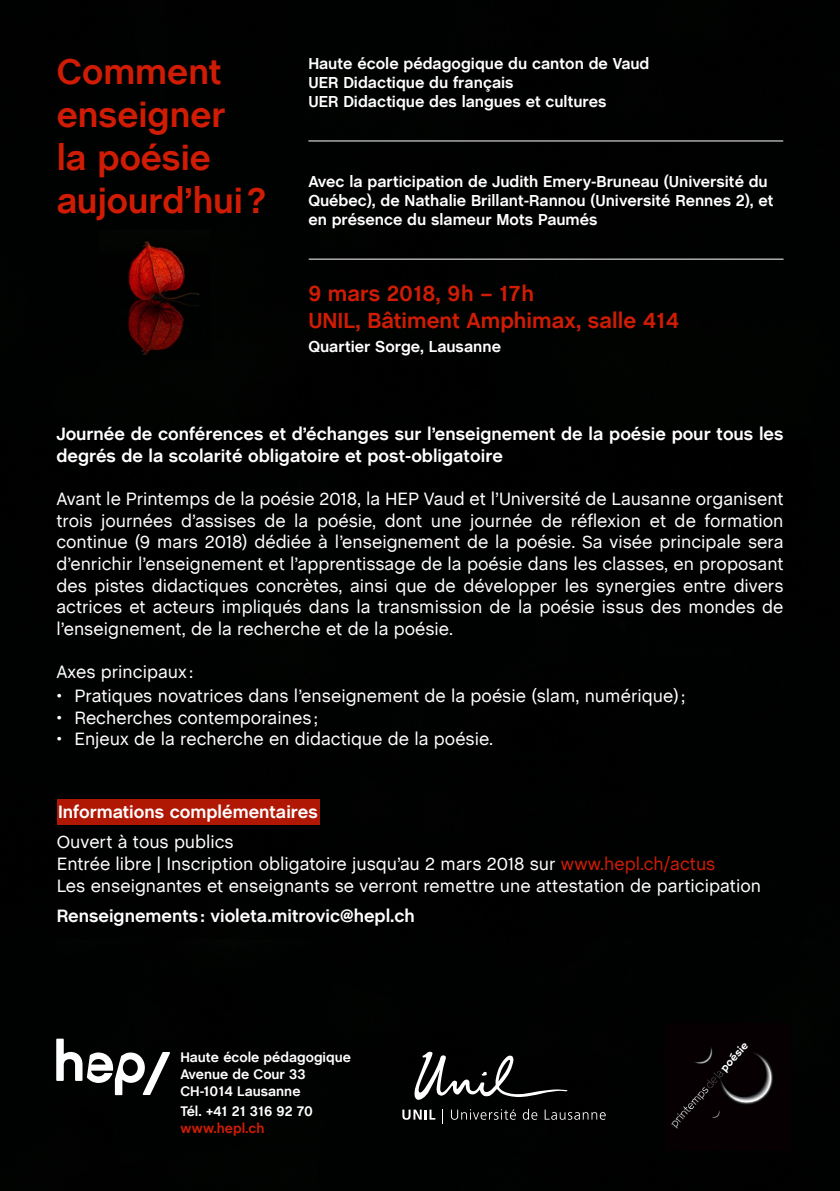
<style>
.page{position:relative;width:840px;height:1191px;background:#fff}
.page>*{position:absolute;margin:0;border:0;box-sizing:border-box;transform-origin:0 0}
.t1{font:700 36px/43.2px "Chalet Book TT";color:#d01c05}
.t2{font:700 22px/26.4px "Chalet Book TT";color:#d01c05}
.t3{font:18px/21.6px "Chalet Book TT";color:#fff}
.t4{font:700 18px/21.6px "Chalet Book TT";color:#fff}
.t5{font:700 16px/19.2px "Chalet Book TT";color:#fff}
.t6{font:700 14px/16.8px "Chalet Book TT";color:#fff}
.t7{font:700 14px "Chalet Book TT";color:#d01c05}
.s1{color:#d01c05}
</style>
<div class="page">
<div style="left:0;top:0;width:839px;height:1191px;background:#000201"></div>
<img style="left:664px;top:1023px;width:126px;height:126px">
<svg style="left:414px;top:1051px;width:153px;height:50px;background:#2a2b2a"></svg>
<svg style="left:402px;top:1109px;width:33px;height:10px"></svg>
<svg style="left:442px;top:1108px;width:1px;height:15px"></svg>
<svg style="left:450px;top:1109px;width:65px;height:10px"></svg>
<svg style="left:522px;top:1108px;width:15px;height:11px"></svg>
<svg style="left:544px;top:1109px;width:61px;height:10px"></svg>
<svg style="left:56px;top:1038px;width:114px;height:57px"></svg>
<img style="left:100px;top:231px;width:110px;height:128px">
<div style="left:57px;top:799px;width:262px;height:25px;background:#b01804"></div>
<hr style="left:308px;top:141px;width:474px;height:1px;background:#fff">
<hr style="left:308px;top:259px;width:475px;height:1px;background:#fff">
<h1 class="t1" style="left:57px;top:49px;width:211px">Comment enseigner<br>la poésie aujourd’hui?</h1>
<p class="t5" style="left:308px;top:53px;width:342px">Haute école pédagogique du canton de Vaud<br>UER Didactique du français<br>UER Didactique des langues et cultures</p>
<p class="t5" style="left:308px;top:172px;width:466px">Avec la participation de Judith Emery-Bruneau (Université du<br>Québec), de Nathalie Brillant-Rannou (Université Rennes 2), et en présence du slameur Mots Paumés</p>
<p class="t2" style="left:308px;top:280px;width:372px">9 mars 2018, 9h – 17h<br>UNIL, Bâtiment Amphimax, salle 414</p>
<p class="t5" style="left:308px;top:336px;width:194px">Quartier Sorge, Lausanne</p>
<p class="t4" style="left:56px;top:423px;width:728px">Journée de conférences et d’échanges sur l’enseignement de la poésie pour tous les degrés de la scolarité obligatoire et post-obligatoire</p>
<p class="t3" style="left:56px;top:488px;width:728px;text-align:justify">Avant le Printemps de la poésie 2018, la HEP Vaud et l’Université de Lausanne organisent trois journées d’assises de la poésie, dont une journée de réflexion et de formation continue (9 mars 2018) dédiée à l’enseignement de la poésie. Sa visée principale sera d’enrichir l’enseignement et l’apprentissage de la poésie dans les classes, en proposant des pistes didactiques concrètes, ainsi que de développer les synergies entre divers actrices et acteurs impliqués dans la transmission de la poésie issus des mondes de l’enseignement, de la recherche et de la poésie.</p>
<p class="t3" style="left:56px;top:661px;width:138px">Axes principaux :</p>
<p class="t3" style="left:56px;top:685px;width:630px">• Pratiques novatrices dans l’enseignement de la poésie (slam, numérique);</p>
<p class="t3" style="left:56px;top:706px;width:263px">• Recherches contemporaines;</p>
<p class="t3" style="left:56px;top:728px;width:438px">• Enjeux de la recherche en didactique de la poésie.</p>
<p class="t4" style="left:58px;top:800px;width:261px">Informations complémentaires</p>
<p class="t3" style="left:57px;top:831px;width:705px">Ouvert à tous publics<br>Entrée libre | Inscription obligatoire jusqu’au 2 mars 2018 sur <span class="s1">www.hepl.ch/actus<br></span>Les enseignantes et enseignants se verront remettre une attestation de participation</p>
<p class="t4" style="left:57px;top:905px;width:359px">Renseignements: violeta.mitrovic@hepl.ch</p>
<p class="t6" style="left:180px;top:1048px;width:172px">Haute école pédagogique<br>Avenue de Cour 33<br>CH-1014 Lausanne</p>
<p class="t6" style="left:180px;top:1102px;width:134px">Tél. +41 21 316 92 70</p>
<p class="t7" style="left:180px;top:1119px;width:85px">www.hepl.ch</p>
</div>
